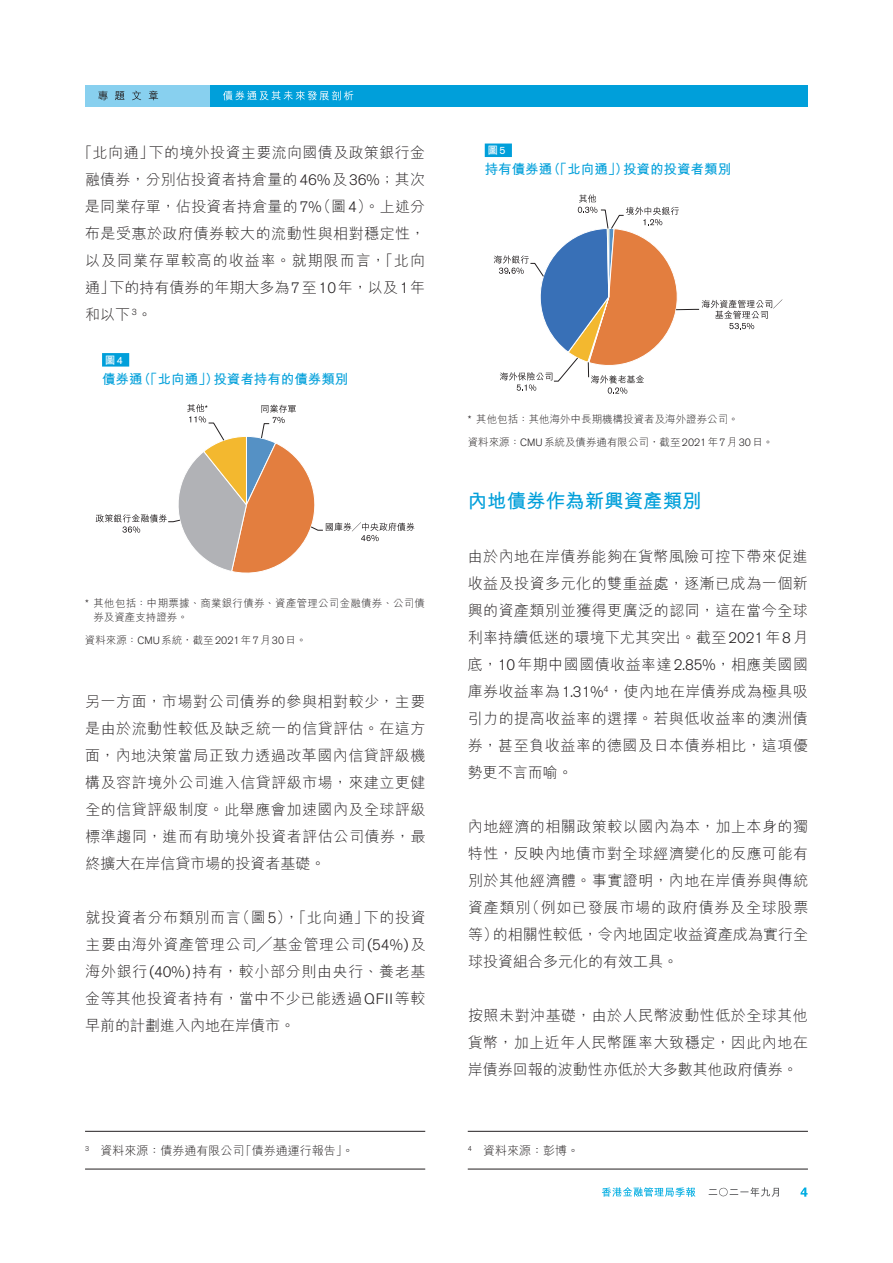
<style>
.page{position:relative;width:893px;height:1263px;background:#fff}
.page>*{position:absolute;margin:0;border:0;box-sizing:border-box;transform-origin:0 0}
.t1{font:700 19.5px "M Hei HK";color:#009fda}
.text{font:300 15px/27px "M Hei HK";letter-spacing:.03em;color:#231f20;text-align:justify}
.t2{font:700 13.5px "M Hei HK";color:#009fda}
.page4{font:300 12px "M Hei HK";color:#231f20}
.page4-2{font:300 10.5px/22.8px "M Hei HK";color:#231f20}
.page4-3{font:300 10.5px/14.2px "M Hei HK";letter-spacing:.02em;color:#231f20}
.t3{font:700 10.5px "M Hei HK";color:#fff}
.t4{font:300 8.7px "Akzidenz Grotesk BQ";color:#231f20}
.s1{font-family:"Akzidenz Grotesk BQ"}
.s2{font-family:"Akzidenz Grotesk BQ";font-weight:400}
</style>
<div class="page">
<svg style="left:800px;top:1187px;width:8px;height:10px"></svg>
<svg style="left:602px;top:1187px;width:93px;height:10px"></svg>
<svg style="left:709px;top:1187px;width:70px;height:10px"></svg>
<div style="left:85px;top:85px;width:723px;height:21px;background:#009fda"></div>
<div style="left:85px;top:85px;width:125px;height:21px;background:#88d0ef"></div>
<svg style="left:98px;top:90px;width:10px;height:10px"></svg>
<svg style="left:115px;top:91px;width:10px;height:9px"></svg>
<svg style="left:132px;top:90px;width:9px;height:10px"></svg>
<svg style="left:149px;top:90px;width:9px;height:10px"></svg>
<svg style="left:223px;top:91px;width:130px;height:9px"></svg>
<div style="left:102px;top:353px;width:27px;height:14px;background:#009fda"></div>
<svg style="left:96px;top:404px;width:318px;height:169px"></svg>
<div style="left:485px;top:144px;width:27px;height:13px;background:#009fda"></div>
<hr style="left:85px;top:1131px;width:340px;height:1px;background:#231f20">
<hr style="left:85px;top:1169px;width:340px;height:1px;background:#231f20">
<hr style="left:468px;top:1131px;width:340px;height:1px;background:#231f20">
<hr style="left:468px;top:1169px;width:340px;height:1px;background:#231f20">
<svg style="left:494px;top:194px;width:288px;height:200px"></svg>
<p class="text" style="left:85px;top:139px;width:342px;text-indent:-7px">「北向通」下的境外投資主要流向國債及政策銀行金融債券，分別佔投資者持倉量的<span class="s1">46%</span>及<span class="s1">36%</span>；其次是同業存單，佔投資者持倉量的<span class="s1">7%</span>（圖<span class="s1">4</span>）。上述分布是受惠於政府債券較大的流動性與相對穩定性，以及同業存單較高的收益率。就期限而言，「北向通」下的持有債券的年期大多為<span class="s1">7</span>至<span class="s1">10</span>年，以及<span class="s1">1</span>年和以下</p>
<p class="t4" style="left:132px;top:307px;width:7px">3</p>
<p class="text" style="left:137px;top:301px;width:16px">。</p>
<h2 class="t3" style="left:105px;top:352px;width:19px">圖<span class="s2">4</span></h2>
<h2 class="t2" style="left:102px;top:369px;width:248px">債券通（「北向通」）投資者持有的債券類別</h2>
<p class="page4-3" style="left:93px;top:596px;width:333px;text-indent:-8px"><span class="s1">*</span> 其他包括：中期票據、商業銀行債券、資產管理公司金融債券、公司債券及資產支持證券。</p>
<p class="page4-2" style="left:85px;top:629px;width:223px">資料來源：<span class="s1">CMU</span>系統，截至<span class="s1">2021</span>年<span class="s1">7</span>月<span class="s1">30</span>日。</p>
<p class="text" style="left:85px;top:687px;width:342px">另一方面，市場對公司債券的參與相對較少，主要是由於流動性較低及缺乏統一的信貸評估。在這方面，內地決策當局正致力透過改革國內信貸評級機構及容許境外公司進入信貸評級市場，來建立更健全的信貸評級制度。此舉應會加速國內及全球評級標準趨同，進而有助境外投資者評估公司債券，最終擴大在岸信貸市場的投資者基礎。</p>
<p class="text" style="left:85px;top:903px;width:342px">就投資者分布類別而言（圖<span class="s1">5</span>），「北向通」下的投資主要由海外資產管理公司╱基金管理公司<span class="s1">(54%)</span>及海外銀行<span class="s1">(40%)</span>持有，較小部分則由央行、養老基金等其他投資者持有，當中不少已能透過<span class="s1">QFII</span>等較早前的計劃進入內地在岸債市。</p>
<p class="page4" style="left:85px;top:1144px;width:270px"><sup>3</sup> 資料來源：債券通有限公司「債券通運行報告」。</p>
<h2 class="t3" style="left:488px;top:142px;width:19px">圖<span class="s2">5</span></h2>
<h2 class="t2" style="left:485px;top:159px;width:248px">持有債券通（「北向通」）投資的投資者類別</h2>
<p class="page4-2" style="left:468px;top:408px;width:307px"><span class="s1">*</span> 其他包括：其他海外中長期機構投資者及海外證券公司。<br>資料來源：<span class="s1">CMU</span>系統及債券通有限公司，截至<span class="s1">2021</span>年<span class="s1">7</span>月<span class="s1">30</span>日。</p>
<h3 class="t1" style="left:468px;top:487px;width:235px">內地債券作為新興資產類別</h3>
<p class="text" style="left:468px;top:543px;width:342px">由於內地在岸債券能夠在貨幣風險可控下帶來促進收益及投資多元化的雙重益處，逐漸已成為一個新興的資產類別並獲得更廣泛的認同，這在當今全球利率持續低迷的環境下尤其突出。截至<span class="s1">2021</span>年<span class="s1">8</span>月底，<span class="s1">10</span>年期中國國債收益率達<span class="s1">2.85%</span>，相應美國國庫券收益率為<span class="s1">1.31%</span> ，使內地在岸債券成為極具吸</p>
<p class="t4" style="left:603px;top:684px;width:7px">4</p>
<p class="text" style="left:468px;top:705px;width:342px">引力的提高收益率的選擇。若與低收益率的澳洲債券，甚至負收益率的德國及日本債券相比，這項優勢更不言而喻。</p>
<p class="text" style="left:468px;top:813px;width:342px">內地經濟的相關政策較以國內為本，加上本身的獨特性，反映內地債市對全球經濟變化的反應可能有別於其他經濟體。事實證明，內地在岸債券與傳統資產類別（例如已發展市場的政府債券及全球股票等）的相關性較低，令內地固定收益資產成為實行全球投資組合多元化的有效工具。</p>
<p class="text" style="left:468px;top:1002px;width:342px">按照未對沖基礎，由於人民幣波動性低於全球其他貨幣，加上近年人民幣匯率大致穩定，因此內地在岸債券回報的波動性亦低於大多數其他政府債券。</p>
<p class="page4" style="left:468px;top:1144px;width:113px"><sup>4</sup> 資料來源：彭博。</p>
</div>
